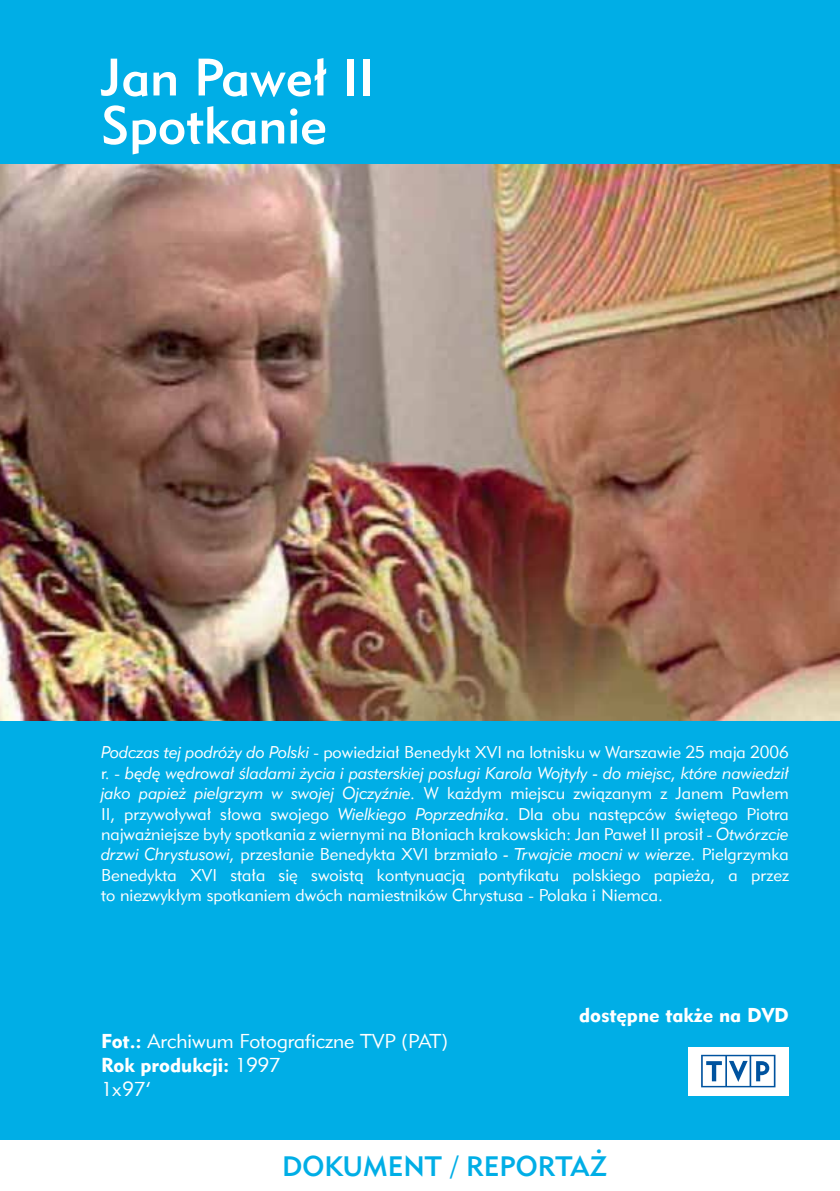
<style>
.page{position:relative;width:840px;height:1191px;background:#fff}
.page>*{position:absolute;margin:0;border:0;box-sizing:border-box;transform-origin:0 0}
.t1{font:52px/48px "Geometric 415 Md EU";color:#fff}
.t2{font:28px "Geometric 415 Md EU";color:#00aee6}
.t3{font:20px "Geometric 415 Lt EU";color:#fff}
.t4{font:20px "Geometric 415 Blk EU";color:#fff}
.t5{font:17px/20.4px "Geometric 415 Lt EU";color:#fff;text-align:justify}
.s1{font-style:italic}
.s2{font-family:"Geometric 415 Blk EU"}
.s3{font-family:"Geometric 415 Lt EU"}
</style>
<div class="page">
<div style="left:0;top:0;width:839px;height:1140px;background:#00aee6"></div>
<div style="left:687px;top:1047px;width:101px;height:49px;background:#fff"></div>
<svg style="left:701px;top:1054px;width:74px;height:33px"></svg>
<img style="left:0;top:164px;width:839px;height:556px">
<h1 class="t1" style="left:101px;top:54px;width:275px">Jan Paweł II<br>Spotkanie</h1>
<p class="t5" style="left:101px;top:742px;width:689px"><span class="s1">Podczas tej podróży do Polski</span> - powiedział Benedykt XVI na lotnisku w Warszawie 25 maja 2006 r. - <span class="s1">będę wędrował śladami życia i pasterskiej posługi Karola Wojtyły - do miejsc, które nawiedził jako papież pielgrzym w swojej Ojczyźnie.</span> W każdym miejscu związanym z Janem Pawłem II, przywoływał słowa swojego <span class="s1">Wielkiego Poprzednika</span>. Dla obu następców świętego Piotra najważniejsze były spotkania z wiernymi na Błoniach krakowskich: Jan Paweł II prosił - <span class="s1">Otwórzcie drzwi Chrystusowi,</span> przesłanie Benedykta XVI brzmiało <span class="s1">- Trwajcie mocni w wierze.</span> Pielgrzymka Benedykta XVI stała się swoistą kontynuacją pontyfikatu polskiego papieża, a przez to niezwykłym spotkaniem dwóch namiestników Chrystusa - Polaka i Niemca.</p>
<p class="t3" style="left:101px;top:1028px;width:348px"><span class="s2">Fot.:</span> Archiwum Fotograficzne TVP (PAT)</p>
<p class="t4" style="left:101px;top:1052px;width:181px">Rok produkcji: <span class="s3">1997</span></p>
<p class="t3" style="left:101px;top:1076px;width:52px">1x97’</p>
<p class="t4" style="left:578px;top:1002px;width:211px">dostępne także na DVD</p>
<h2 class="t2" style="left:282px;top:1148px;width:327px">DOKUMENT / REPORTAŻ</h2>
</div>
